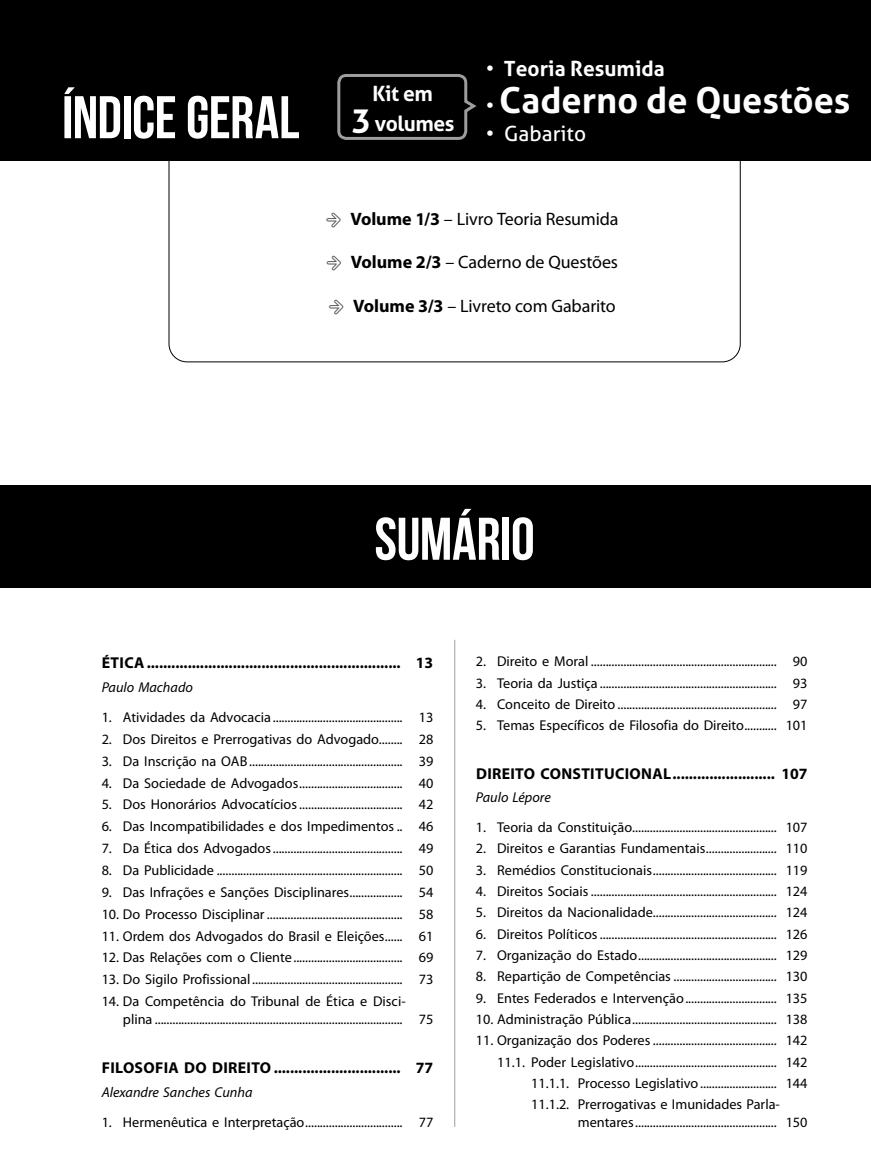
<style>
.page{position:relative;width:871px;height:1169px;background:#fff}
.page>*{position:absolute;margin:0;border:0;box-sizing:border-box;transform-origin:0 0}
.Titulo_Materia{font:700 60px "Bebas Neue";letter-spacing:-.01em;color:#fff}
.t1{font:700 36px "Aller";color:#fff}
.t2{font:700 21px "Aller";color:#fff}
.t3{font:700 21px/30.2px "Aller";letter-spacing:-.02em;color:#fff;text-align:center}
.t4{font:21px "Aller";color:#fff}
.Texto{font:18px "Myriad Pro";letter-spacing:-.005em;color:#000}
.t5{font:700 15.75px "Myriad Pro";letter-spacing:.02em;color:#000}
.t6{font:14.25px/17.5px "Myriad Pro";color:#000}
.t7{font:italic 14.25px "Myriad Pro";color:#000}
.s1{font-size:33px}
.s2{font-weight:400}
.s3{font-weight:400;font-size:21px}
.s4{font-weight:700}
</style>
<div class="page">
<div style="left:0;top:0;width:871px;height:160px;background:#000"></div>
<hr style="left:454px;top:640px;width:1px;height:486px;background:#9d9d9d">
<div style="left:169px;top:127px;width:572px;height:235px;border:1px solid #000;border-radius:18px"></div>
<div style="left:0;top:485px;width:871px;height:102px;background:#000"></div>
<svg style="left:336px;top:74px;width:143px;height:66px"></svg>
<p class="Titulo_Materia" style="left:62px;top:85px;width:239px">ÍNDICE GERAL</p>
<h3 class="t3" style="left:351px;top:78px;width:105px">Kit em<br><span class="s1">3</span> volumes</h3>
<h3 class="t2" style="left:486px;top:55px;width:181px"><span class="s2">•</span> Teoria Resumida</h3>
<h2 class="t1" style="left:486px;top:78px;width:366px"><span class="s3">•</span> Caderno de Questões</h2>
<h3 class="t4" style="left:486px;top:121px;width:102px">• Gabarito</h3>
<p class="Texto" style="left:350px;top:209px;width:270px"><span class="s4">Volume 1/3</span> – Livro Teoria Resumida</p>
<p class="Texto" style="left:351px;top:252px;width:269px"><span class="s4">Volume 2/3</span> – Caderno de Questões</p>
<p class="Texto" style="left:353px;top:296px;width:264px"><span class="s4">Volume 3/3</span> – Livreto com Gabarito</p>
<p class="Titulo_Materia" style="left:374px;top:506px;width:162px">SUMÁRIO</p>
<p class="t5" style="left:102px;top:652px;width:333px">ÉTICA.............................................................. 13</p>
<p class="t7" style="left:102px;top:679px;width:93px">Paulo Machado</p>
<p class="t6" style="left:102px;top:708px;width:333px">1. Atividades da Advocacia ............................................ 13</p>
<p class="t6" style="left:102px;top:730px;width:333px">2. Dos Direitos e Prerrogativas do Advogado........ 28</p>
<p class="t6" style="left:102px;top:752px;width:333px">3. Da Inscrição na OAB.................................................... 39</p>
<p class="t6" style="left:102px;top:774px;width:333px">4. Da Sociedade de Advogados................................... 40</p>
<p class="t6" style="left:102px;top:796px;width:333px">5. Dos Honorários Advocatícios ................................... 42</p>
<p class="t6" style="left:102px;top:818px;width:333px">6. Das Incompatibilidades e dos Impedimentos .. 46</p>
<p class="t6" style="left:102px;top:840px;width:333px">7. Da Ética dos Advogados............................................ 49</p>
<p class="t6" style="left:102px;top:861px;width:333px">8. Da Publicidade ............................................................... 50</p>
<p class="t6" style="left:102px;top:883px;width:333px">9. Das Infrações e Sanções Disciplinares.................. 54</p>
<p class="t6" style="left:102px;top:905px;width:333px">10. Do Processo Disciplinar .............................................. 58</p>
<p class="t6" style="left:102px;top:927px;width:333px">11. Ordem dos Advogados do Brasil e Eleições...... 61</p>
<p class="t6" style="left:102px;top:949px;width:333px">12. Das Relações com o Cliente..................................... 69</p>
<p class="t6" style="left:102px;top:971px;width:333px">13. Do Sigilo Profissional................................................... 73</p>
<p class="t6" style="left:123px;top:992px;width:312px;text-indent:-21px">14. Da Competência do Tribunal de Ética e Disci&shy;plina .................................................................................... 75</p>
<p class="t5" style="left:102px;top:1057px;width:333px">FILOSOFIA DO DIREITO ............................... 77</p>
<p class="t7" style="left:102px;top:1084px;width:152px">Alexandre Sanches Cunha</p>
<p class="t6" style="left:102px;top:1113px;width:333px">1. Hermenêutica e Interpretação................................. 77</p>
<p class="t6" style="left:476px;top:653px;width:333px">2. Direito e Moral ............................................................... 90</p>
<p class="t6" style="left:476px;top:674px;width:333px">3. Teoria da Justiça ............................................................ 93</p>
<p class="t6" style="left:476px;top:695px;width:333px">4. Conceito de Direito ...................................................... 97</p>
<p class="t6" style="left:476px;top:717px;width:333px">5. Temas Específicos de Filosofia do Direito........... 101</p>
<p class="t5" style="left:476px;top:763px;width:333px">DIREITO CONSTITUCIONAL......................... 107</p>
<p class="t7" style="left:476px;top:789px;width:76px">Paulo Lépore</p>
<p class="t6" style="left:476px;top:818px;width:333px">1. Teoria da Constituição................................................. 107</p>
<p class="t6" style="left:476px;top:840px;width:333px">2. Direitos e Garantias Fundamentais........................ 110</p>
<p class="t6" style="left:476px;top:861px;width:333px">3. Remédios Constitucionais.......................................... 119</p>
<p class="t6" style="left:476px;top:882px;width:333px">4. Direitos Sociais ............................................................... 124</p>
<p class="t6" style="left:476px;top:904px;width:333px">5. Direitos da Nacionalidade.......................................... 124</p>
<p class="t6" style="left:476px;top:925px;width:333px">6. Direitos Políticos ............................................................ 126</p>
<p class="t6" style="left:476px;top:946px;width:333px">7. Organização do Estado............................................... 129</p>
<p class="t6" style="left:476px;top:968px;width:333px">8. Repartição de Competências ................................... 130</p>
<p class="t6" style="left:476px;top:989px;width:333px">9. Entes Federados e Intervenção............................... 135</p>
<p class="t6" style="left:476px;top:1010px;width:333px">10. Administração Pública................................................. 138</p>
<p class="t6" style="left:476px;top:1032px;width:333px">11. Organização dos Poderes .......................................... 142</p>
<p class="t6" style="left:497px;top:1053px;width:312px">11.1. Poder Legislativo................................................ 142</p>
<p class="t6" style="left:531px;top:1074px;width:278px">11.1.1. Processo Legislativo.......................... 144</p>
<p class="t6" style="left:578px;top:1096px;width:231px;line-height:17.1px;text-indent:-47px">11.1.2. Prerrogativas e Imunidades Parla&shy;mentares................................................ 150</p>
</div>
